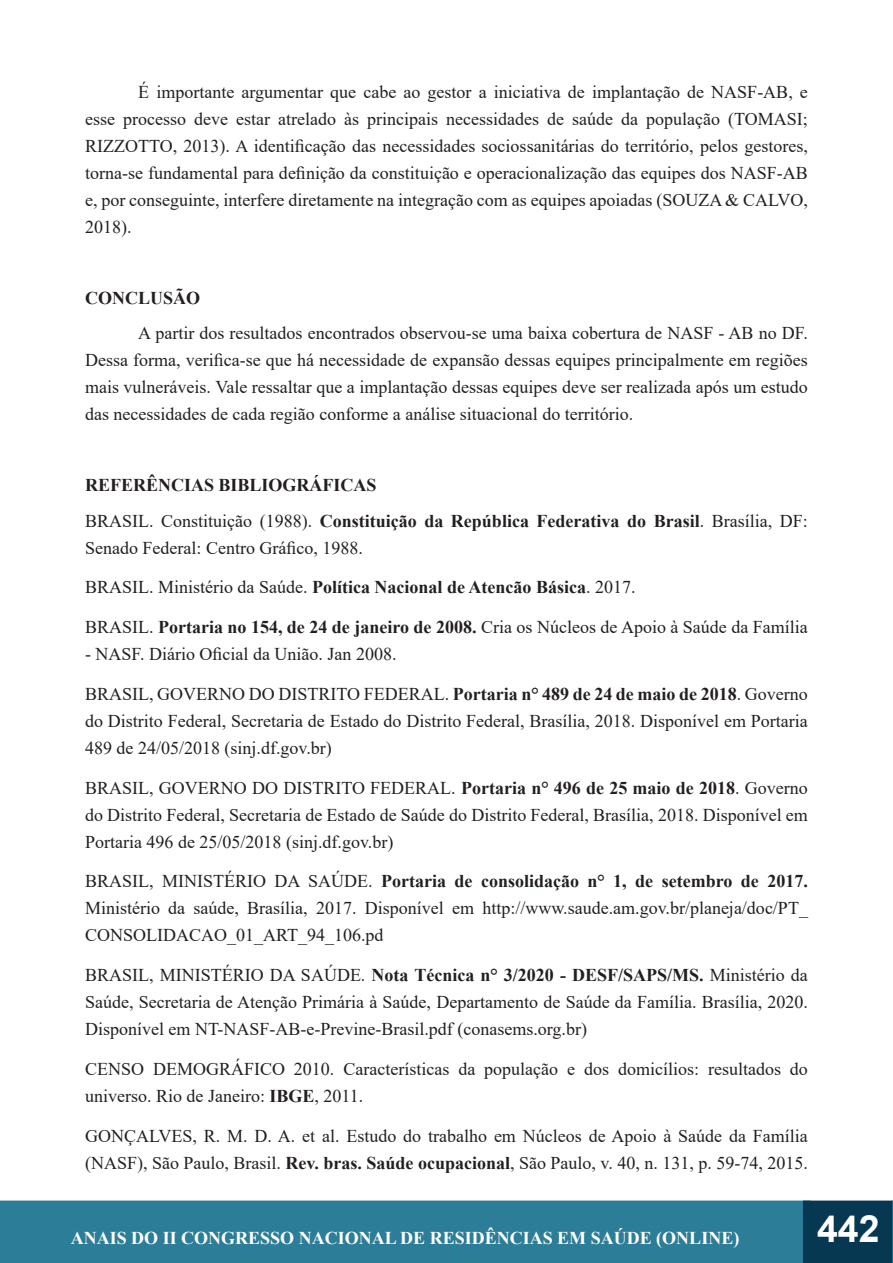
<style>
.page{position:relative;width:893px;height:1263px;background:#fff}
.page>*{position:absolute;margin:0;border:0;box-sizing:border-box;transform-origin:0 0}
.t1{font:700 37.5px "Arial";color:#fff}
.t2{font:18px/27px "Times New Roman";color:#231f20;text-align:justify}
.t3{font:700 18px "Times New Roman";color:#fff}
.t4{font:700 18px "Times New Roman";color:#231f20}
.s1{font-weight:700}
</style>
<div class="page">
<div style="left:0;top:1201px;width:810px;height:62px;background:#2c7d98"></div>
<div style="left:0;top:1200px;width:811px;height:63px;border:2px solid #2c7d98"></div>
<div style="left:803px;top:1200px;width:90px;height:63px;background:#073852;border:2px solid #073852"></div>
<div style="left:812px;top:1214px;width:72px;height:49px;background:#073852"></div>
<svg style="left:892px;top:1200px;width:1px;height:63px"></svg>
<p class="t2" style="left:85px;top:77px;width:724px;text-indent:53px">É importante argumentar que cabe ao gestor a iniciativa de implantação de NASF-AB, e esse processo deve estar atrelado às principais necessidades de saúde da população (TOMASI; RIZZOTTO, 2013). A identificação das necessidades sociossanitárias do território, pelos gestores, torna-se fundamental para definição da constituição e operacionalização das equipes dos NASF-AB e, por conseguinte, interfere diretamente na integração com as equipes apoiadas (SOUZA &amp; CALVO, 2018).</p>
<p class="t4" style="left:85px;top:285px;width:117px">CONCLUSÃO</p>
<p class="t2" style="left:85px;top:319px;width:724px;text-indent:53px">A partir dos resultados encontrados observou-se uma baixa cobertura de NASF - AB no DF.<br>Dessa forma, verifica-se que há necessidade de expansão dessas equipes principalmente em regiões mais vulneráveis. Vale ressaltar que a implantação dessas equipes deve ser realizada após um estudo das necessidades de cada região conforme a análise situacional do território.</p>
<p class="t4" style="left:85px;top:472px;width:293px">REFERÊNCIAS BIBLIOGRÁFICAS</p>
<p class="t2" style="left:85px;top:506px;width:724px">BRASIL. Constituição (1988). <span class="s1">Constituição da República Federativa do Brasil</span>. Brasília, DF:<br>Senado Federal: Centro Gráfico, 1988.</p>
<p class="t2" style="left:85px;top:573px;width:552px">BRASIL. Ministério da Saúde. <span class="s1">Política Nacional de Atencão Básica</span>. 2017.</p>
<p class="t2" style="left:85px;top:613px;width:724px">BRASIL. <span class="s1">Portaria no 154, de 24 de janeiro de 2008.</span> Cria os Núcleos de Apoio à Saúde da Família</p>
<p class="t2" style="left:85px;top:640px;width:313px">- NASF. Diário Oficial da União. Jan 2008.</p>
<p class="t2" style="left:85px;top:680px;width:724px">BRASIL, GOVERNO DO DISTRITO FEDERAL. <span class="s1">Portaria n° 489 de 24 de maio de 2018</span>. Governo do Distrito Federal, Secretaria de Estado do Distrito Federal, Brasília, 2018. Disponível em Portaria 489 de 24/05/2018 (sinj.df.gov.br)</p>
<p class="t2" style="left:85px;top:773px;width:724px">BRASIL, GOVERNO DO DISTRITO FEDERAL. <span class="s1">Portaria n° 496 de 25 maio de 2018</span>. Governo do Distrito Federal, Secretaria de Estado de Saúde do Distrito Federal, Brasília, 2018. Disponível em Portaria 496 de 25/05/2018 (sinj.df.gov.br)</p>
<p class="t2" style="left:85px;top:867px;width:724px">BRASIL, MINISTÉRIO DA SAÚDE. <span class="s1">Portaria de consolidação n° 1, de setembro de 2017.<br></span>Ministério da saúde, Brasília, 2017. Disponível em http://www.saude.am.gov.br/planeja/doc/PT_ CONSOLIDACAO_01_ART_94_106.pd</p>
<p class="t2" style="left:85px;top:961px;width:724px">BRASIL, MINISTÉRIO DA SAÚDE. <span class="s1">Nota Técnica n° 3/2020 - DESF/SAPS/MS.</span> Ministério da Saúde, Secretaria de Atenção Primária à Saúde, Departamento de Saúde da Família. Brasília, 2020.<br>Disponível em NT-NASF-AB-e-Previne-Brasil.pdf (conasems.org.br)</p>
<p class="t2" style="left:85px;top:1055px;width:724px">CENSO DEMOGRÁFICO 2010. Características da população e dos domicílios: resultados do universo. Rio de Janeiro: <span class="s1">IBGE</span>, 2011.</p>
<p class="t2" style="left:85px;top:1122px;width:724px">GONÇALVES, R. M. D. A. et al. Estudo do trabalho em Núcleos de Apoio à Saúde da Família (NASF), São Paulo, Brasil. <span class="s1">Rev. bras. Saúde ocupacional</span>, São Paulo, v. 40, n. 131, p. 59-74, 2015.</p>
<p class="t3" style="left:71px;top:1225px;width:670px">ANAIS DO II CONGRESSO NACIONAL DE RESIDÊNCIAS EM SAÚDE (ONLINE)</p>
<h1 class="t1" style="left:817px;top:1202px;width:64px">442</h1>
</div>
